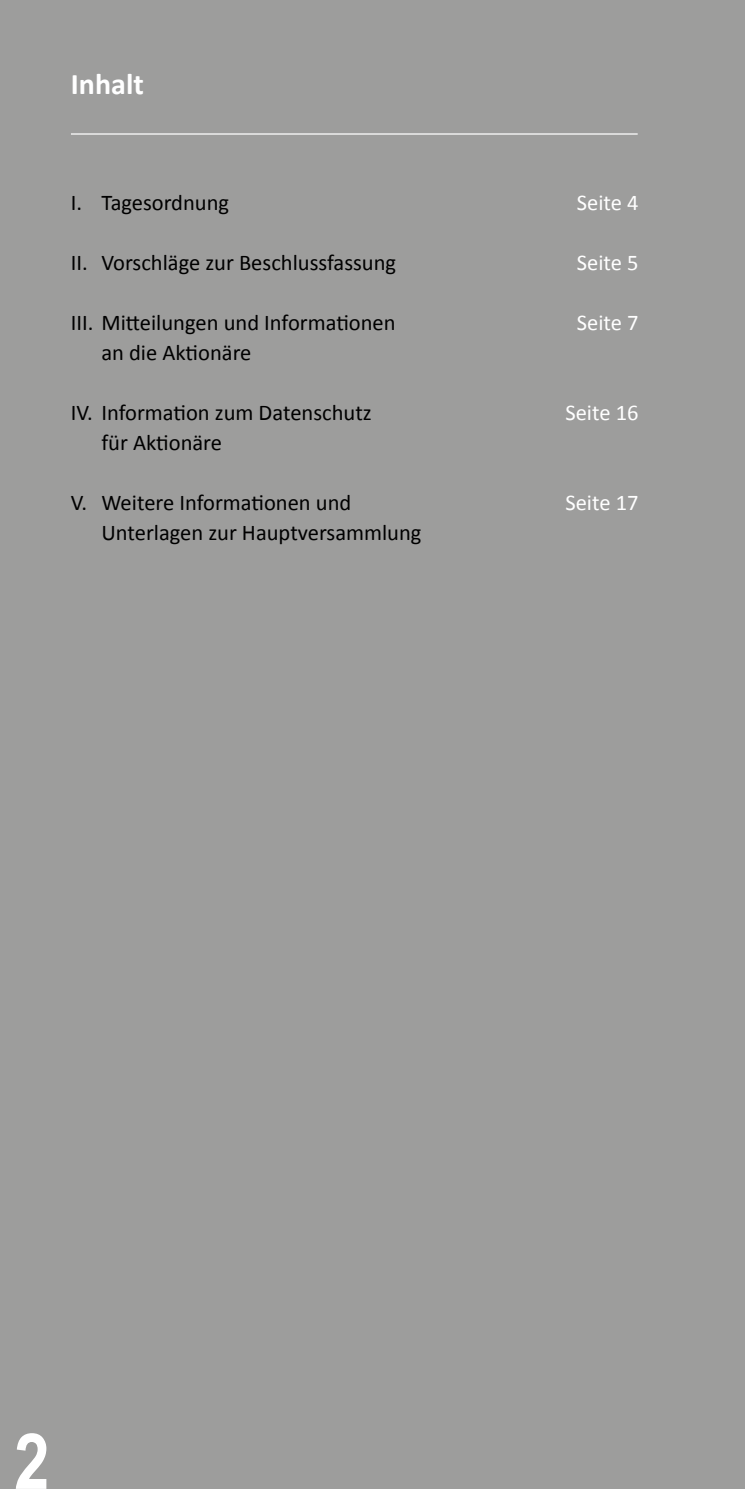
<style>
.page{position:relative;width:745px;height:1489px;background:#fff}
.page>*{position:absolute;margin:0;border:0;box-sizing:border-box;transform-origin:0 0}
.t1{font:700 77.5px "Arial Narrow";color:#fff}
.t2{font:700 30px "Calibri";color:#fff}
.t3{font:22.5px "Calibri";color:#000}
.t4{font:22.5px "Calibri";color:#fff}
</style>
<div class="page">
<div style="left:0;top:0;width:744px;height:1488px;background:#9d9d9c"></div>
<hr style="left:71px;top:133px;width:566px;height:2px;background:#fff">
<h2 class="t2" style="left:71px;top:65px;width:74px">Inhalt</h2>
<p class="t3" style="left:71px;top:189px;width:160px">I. Tagesordnung</p>
<p class="t4" style="left:576px;top:189px;width:63px">Seite 4</p>
<p class="t3" style="left:71px;top:249px;width:326px">II. Vorschläge zur Beschlussfassung</p>
<p class="t4" style="left:576px;top:249px;width:63px">Seite 5</p>
<p class="t3" style="left:71px;top:309px;width:326px">III. Mitteilungen und Informationen</p>
<p class="t4" style="left:576px;top:309px;width:63px">Seite 7</p>
<p class="t3" style="left:101px;top:339px;width:151px">an die Aktionäre</p>
<p class="t3" style="left:71px;top:399px;width:302px">IV. Information zum Datenschutz</p>
<p class="t4" style="left:565px;top:399px;width:75px">Seite 16</p>
<p class="t3" style="left:101px;top:429px;width:122px">für Aktionäre</p>
<p class="t3" style="left:71px;top:489px;width:282px">V. Weitere Informationen und</p>
<p class="t4" style="left:565px;top:489px;width:75px">Seite 17</p>
<p class="t3" style="left:101px;top:519px;width:321px">Unterlagen zur Hauptversammlung</p>
<h1 class="t1" style="left:14px;top:1402px;width:37px">2</h1>
</div>
